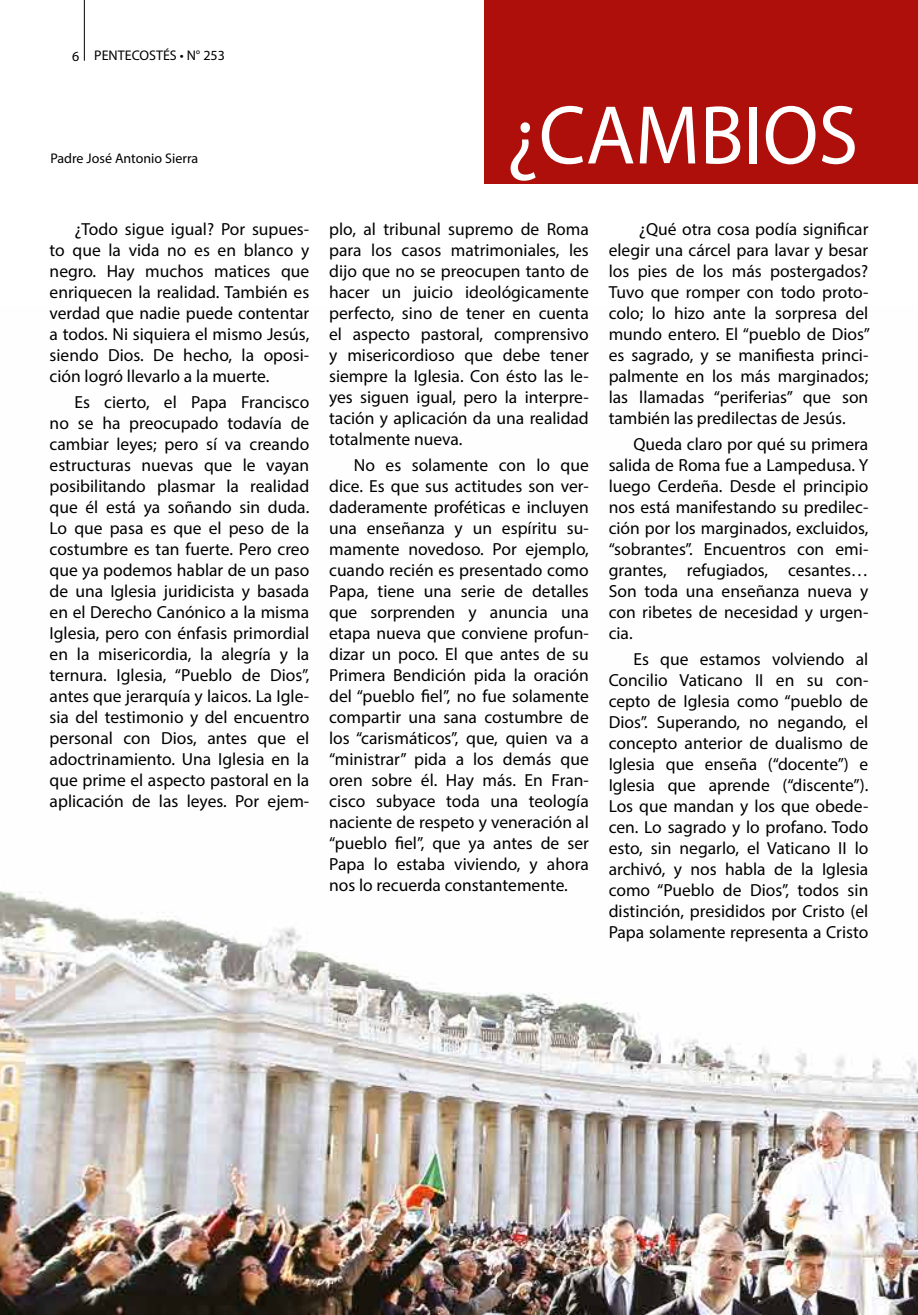
<style>
.page{position:relative;width:918px;height:1315px;background:#fff}
.page>*{position:absolute;margin:0;border:0;box-sizing:border-box;transform-origin:0 0}
.t1{font:84px "Myriad Pro";color:#fff;scale:.96 1}
.t2{font:17.5px/21px "Myriad Pro";color:#000;text-align:justify}
.t3{font:14px "Myriad Pro";color:#000}
</style>
<div class="page">
<hr style="left:84px;top:0;width:1px;height:61px;background:#000">
<div style="left:484px;top:0;width:434px;height:184px;background:#ae0f0a"></div>
<img style="left:0;top:891px;width:918px;height:424px">
<p class="t3" style="left:72px;top:47px;width:154px">6 PENTECOSTÉS • N° 253</p>
<p class="t3" style="left:50px;top:149px;width:149px">Padre José Antonio Sierra</p>
<p class="t2" style="left:50px;top:218px;width:261px;text-indent:25px">¿Todo sigue igual? Por supues&shy;to que la vida no es en blanco y negro. Hay muchos matices que enriquecen la realidad. También es verdad que nadie puede contentar a todos. Ni siquiera el mismo Jesús, siendo Dios. De hecho, la oposi&shy;ción logró llevarlo a la muerte.</p>
<p class="t2" style="left:50px;top:391px;width:261px;text-indent:25px">Es cierto, el Papa Francisco no se ha preocupado todavía de cambiar leyes; pero sí va creando estructuras nuevas que le vayan posibilitando plasmar la realidad que él está ya soñando sin duda.<br>Lo que pasa es que el peso de la costumbre es tan fuerte. Pero creo que ya podemos hablar de un paso de una Iglesia juridicista y basada en el Derecho Canónico a la misma Iglesia, pero con énfasis primordial en la misericordia, la alegría y la ternura. Iglesia, “Pueblo de Dios”, antes que jerarquía y laicos. La Igle&shy;sia del testimonio y del encuentro personal con Dios, antes que el adoctrinamiento. Una Iglesia en la que prime el aspecto pastoral en la aplicación de las leyes. Por ejem-</p>
<h1 class="t1" style="left:506px;top:83px;width:368px">¿CAMBIOS</h1>
<p class="t2" style="left:329px;top:218px;width:261px">plo, al tribunal supremo de Roma para los casos matrimoniales, les dijo que no se preocupen tanto de hacer un juicio ideológicamente perfecto, sino de tener en cuenta el aspecto pastoral, comprensivo y misericordioso que debe tener siempre la Iglesia. Con ésto las le&shy;yes siguen igual, pero la interpre&shy;tación y aplicación da una realidad totalmente nueva.</p>
<p class="t2" style="left:329px;top:454px;width:261px;text-indent:25px">No es solamente con lo que dice. Es que sus actitudes son ver&shy;daderamente proféticas e incluyen una enseñanza y un espíritu su&shy;mamente novedoso. Por ejemplo, cuando recién es presentado como Papa, tiene una serie de detalles que sorprenden y anuncia una etapa nueva que conviene profun&shy;dizar un poco. El que antes de su Primera Bendición pida la oración del “pueblo fiel”, no fue solamente compartir una sana costumbre de los “carismáticos”, que, quien va a “ministrar” pida a los demás que oren sobre él. Hay más. En Fran&shy;cisco subyace toda una teología naciente de respeto y veneración al “pueblo fiel”, que ya antes de ser Papa lo estaba viviendo, y ahora nos lo recuerda constantemente.</p>
<p class="t2" style="left:609px;top:218px;width:263px;text-indent:30px">¿Qué otra cosa podía significar elegir una cárcel para lavar y besar los pies de los más postergados?<br>Tuvo que romper con todo proto&shy;colo; lo hizo ante la sorpresa del mundo entero. El “pueblo de Dios” es sagrado, y se manifiesta princi&shy;palmente en los más marginados; las llamadas “periferias” que son también las predilectas de Jesús.</p>
<p class="t2" style="left:609px;top:433px;width:261px;text-indent:25px">Queda claro por qué su primera salida de Roma fue a Lampedusa. Y luego Cerdeña. Desde el principio nos está manifestando su predilec&shy;ción por los marginados, excluidos, “sobrantes”. Encuentros con emi&shy;grantes, refugiados, cesantes… Son toda una enseñanza nueva y con ribetes de necesidad y urgen&shy;cia.</p>
<p class="t2" style="left:609px;top:648px;width:261px;text-indent:25px">Es que estamos volviendo al Concilio Vaticano II en su con&shy;cepto de Iglesia como “pueblo de Dios”. Superando, no negando, el concepto anterior de dualismo de Iglesia que enseña (“docente”) e Iglesia que aprende (“discente”).<br>Los que mandan y los que obede&shy;cen. Lo sagrado y lo profano. Todo esto, sin negarlo, el Vaticano II lo archivó, y nos habla de la Iglesia como “Pueblo de Dios”, todos sin distinción, presididos por Cristo (el Papa solamente representa a Cristo</p>
</div>
